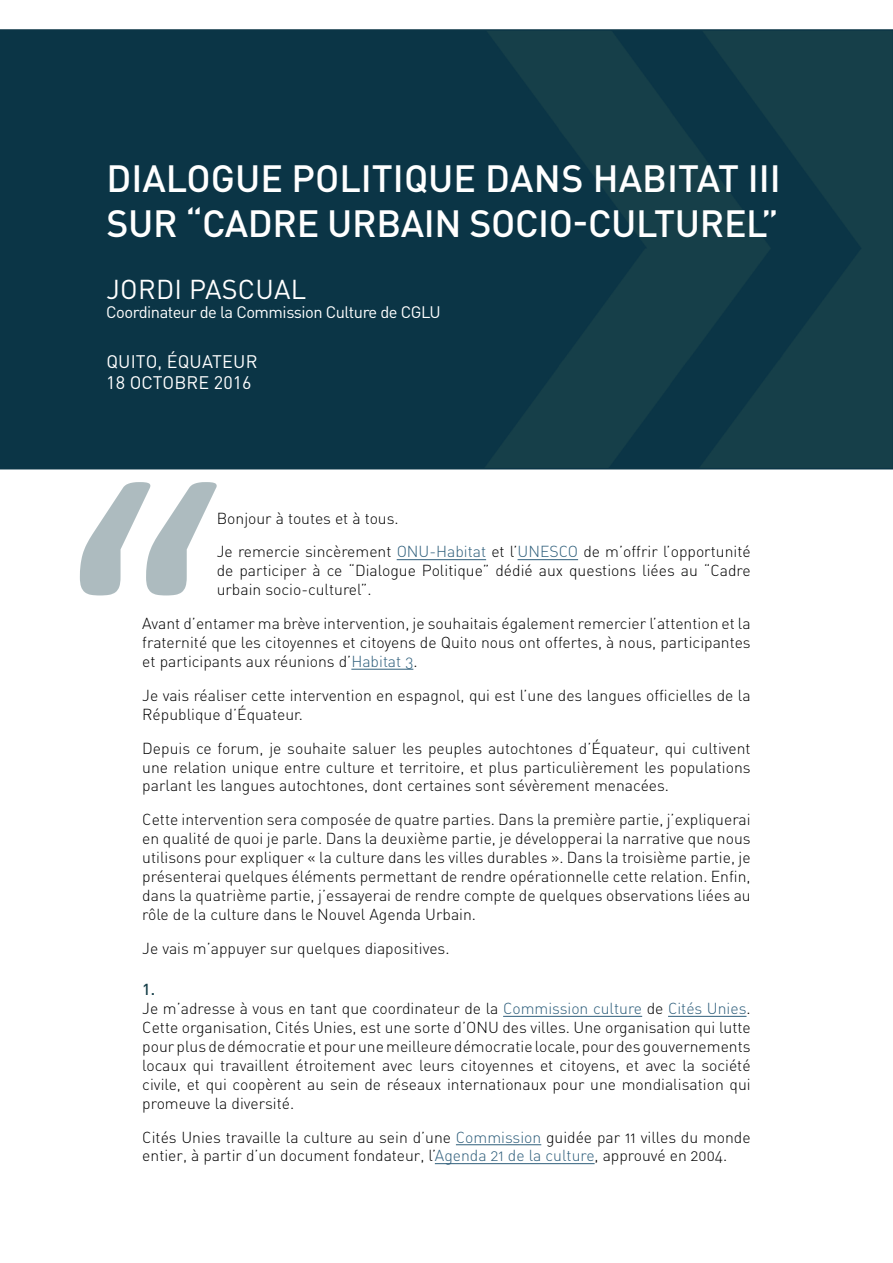
<style>
.page{position:relative;width:893px;height:1263px;background:#fff}
.page>*{position:absolute;margin:0;border:0;box-sizing:border-box;transform-origin:0 0}
.t1{font:500 37.5px/45px "DIN Pro";letter-spacing:-.01em;color:#fff}
.t2{font:27px "DIN Pro";letter-spacing:.01em;color:#fff}
.t3{font:18px/21.6px "DIN Pro";letter-spacing:.01em;color:#fff}
.t4{font:16.5px "DIN Pro";letter-spacing:-.03em;color:#fff}
.t5{font:15.75px/18.9px "DIN Light Alternate";color:#000}
.t6{font:500 15.75px "DIN Pro";color:#163f49}
.s1{color:#2e5e7b}
</style>
<div class="page">
<svg style="left:80px;top:482px;width:137px;height:113px"></svg>
<svg style="left:0;top:29px;width:893px;height:440px;background:#0e3746"></svg>
<hr style="left:397px;top:559px;width:89px;height:1px;background:#2e5e7b">
<hr style="left:518px;top:559px;width:60px;height:1px;background:#2e5e7b">
<hr style="left:351px;top:669px;width:62px;height:1px;background:#2e5e7b">
<hr style="left:503px;top:1016px;width:139px;height:1px;background:#2e5e7b">
<hr style="left:668px;top:1016px;width:78px;height:1px;background:#2e5e7b">
<hr style="left:456px;top:1144px;width:85px;height:1px;background:#2e5e7b">
<hr style="left:435px;top:1163px;width:160px;height:1px;background:#2e5e7b">
<h1 class="t1" style="left:106px;top:154px;width:676px">DIALOGUE POLITIQUE DANS HABITAT III<br>SUR “CADRE URBAIN SOCIO-CULTUREL”</h1>
<h2 class="t2" style="left:106px;top:270px;width:201px">JORDI PASCUAL</h2>
<p class="t4" style="left:106px;top:301px;width:336px">Coordinateur de la Commission Culture de CGLU</p>
<p class="t3" style="left:106px;top:350px;width:153px">QUITO, ÉQUATEUR<br>18 OCTOBRE 2016</p>
<p class="t5" style="left:217px;top:501px;width:535px;line-height:33.9px">Bonjour à toutes et à tous.<br>Je remercie sincèrement <span class="s1">ONU-Habitat</span> et l’<span class="s1">UNESCO</span> de m’offrir l’opportunité</p>
<p class="t5" style="left:217px;top:561px;width:536px">de participer à ce “Dialogue Politique” dédié aux questions liées au “Cadre urbain socio-culturel”.</p>
<p class="t5" style="left:142px;top:614px;width:610px;text-align:justify">Avant d’entamer ma brève intervention, je souhaitais également remercier l’attention et la fraternité que les citoyennes et citoyens de Quito nous ont offertes, à nous, participantes et participants aux réunions d’<span class="s1">Habitat 3</span>.</p>
<p class="t5" style="left:142px;top:686px;width:610px">Je vais réaliser cette intervention en espagnol, qui est l’une des langues officielles de la<br>République d’Équateur.</p>
<p class="t5" style="left:142px;top:738px;width:610px;text-align:justify">Depuis ce forum, je souhaite saluer les peuples autochtones d’Équateur, qui cultivent une relation unique entre culture et territoire, et plus particulièrement les populations parlant les langues autochtones, dont certaines sont sévèrement menacées.</p>
<p class="t5" style="left:142px;top:810px;width:610px;text-align:justify">Cette intervention sera composée de quatre parties. Dans la première partie, j’expliquerai en qualité de quoi je parle. Dans la deuxième partie, je développerai la narrative que nous utilisons pour expliquer « la culture dans les villes durables ». Dans la troisième partie, je présenterai quelques éléments permettant de rendre opérationnelle cette relation. Enfin, dans la quatrième partie, j’essayerai de rendre compte de quelques observations liées au rôle de la culture dans le Nouvel Agenda Urbain.</p>
<p class="t5" style="left:142px;top:938px;width:309px">Je vais m’appuyer sur quelques diapositives.</p>
<p class="t6" style="left:142px;top:979px;width:14px">1.</p>
<p class="t5" style="left:142px;top:999px;width:610px;text-align:justify">Je m’adresse à vous en tant que coordinateur de la <span class="s1">Commission culture</span> de <span class="s1">Cités Unies</span>.<br>Cette organisation, Cités Unies, est une sorte d’ONU des villes. Une organisation qui lutte pour plus de démocratie et pour une meilleure démocratie locale, pour des gouvernements locaux qui travaillent étroitement avec leurs citoyennes et citoyens, et avec la société civile, et qui coopèrent au sein de réseaux internationaux pour une mondialisation qui promeuve la diversité.</p>
<p class="t5" style="left:142px;top:1127px;width:610px">Cités Unies travaille la culture au sein d’une <span class="s1">Commission</span> guidée par 11 villes du monde entier, à partir d’un document fondateur, l’<span class="s1">Agenda 21 de la culture</span>, approuvé en 2004.</p>
</div>
